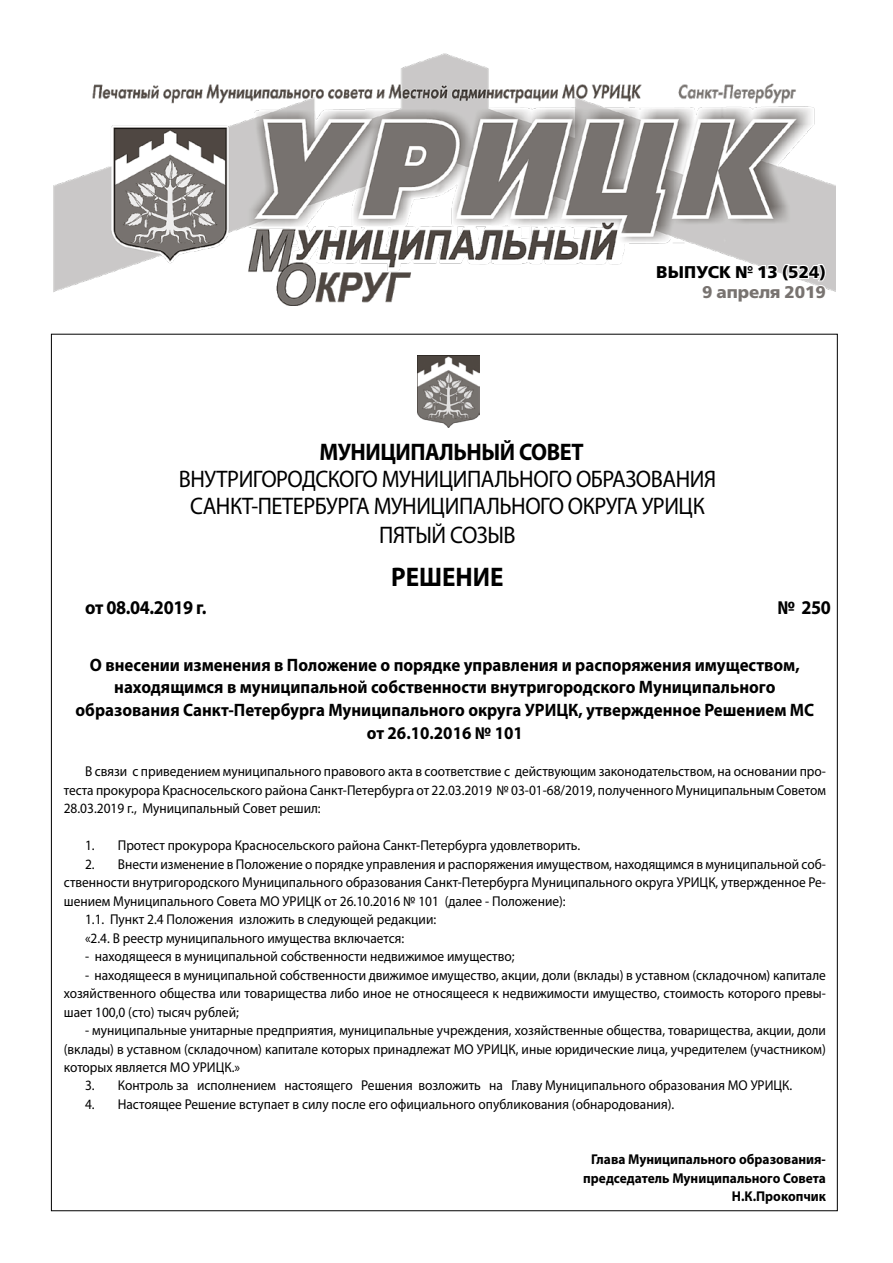
<style>
.page{position:relative;width:893px;height:1263px;background:#fff}
.page>*{position:absolute;margin:0;border:0;box-sizing:border-box;transform-origin:0 0}
.t1{font:700 27px "Myriad Pro";color:#000;scale:.93 1}
.t2{font:24px/27.9px "Myriad Pro";letter-spacing:-.02em;color:#000;text-align:center;scale:.93 1}
.t3{font:700 24px "Myriad Pro";letter-spacing:-.02em;color:#000;scale:.93 1}
.t4{font:700 19.5px "Myriad Pro";letter-spacing:-.02em;color:#000;scale:.93 1}
.t5{font:700 18px/23px "Myriad Pro";color:#000;text-align:center;scale:.94 1}
.t6{font:700 16.95px "Free Set";letter-spacing:.005em;color:#000}
.t7{font:700 16.95px "Free Set";color:#787370}
.t8{font:14.25px/18.5px "Myriad Pro";color:#000;text-align:justify;scale:.94 1}
.t9{font:700 14.25px/18.5px "Myriad Pro";color:#000;text-align:right;scale:.94 1}
</style>
<div class="page">
<img style="left:53px;top:53px;width:782px;height:253px">
<svg style="left:655px;top:260px;width:173px;height:75px"></svg>
<img style="left:418px;top:355px;width:61px;height:73px">
<p class="t6" style="left:656px;top:262px;width:171px">ВЫПУСК № 13 (524)</p>
<p class="t7" style="left:702px;top:282px;width:125px">9 апреля 2019</p>
<h2 class="t3" style="left:319px;top:436px;width:285px">МУНИЦИПАЛЬНЫЙ СОВЕТ</h2>
<h2 class="t2" style="left:179px;top:465px;width:579px">ВНУТРИГОРОДСКОГО МУНИЦИПАЛЬНОГО ОБРАЗОВАНИЯ<br>САНКТ-ПЕТЕРБУРГА МУНИЦИПАЛЬНОГО ОКРУГА УРИЦК<br>ПЯТЫЙ СОЗЫВ</h2>
<h1 class="t1" style="left:391px;top:560px;width:122px">РЕШЕНИЕ</h1>
<h3 class="t4" style="left:85px;top:595px;width:132px">от 08.04.2019 г.</h3>
<h3 class="t4" style="left:778px;top:595px;width:59px">№ 250</h3>
<p class="t5" style="left:75px;top:652px;width:787px">О внесении изменения в Положение о порядке управления и распоряжения имуществом, находящимся в муниципальной собственности внутригородского Муниципального образования Санкт-Петербурга Муниципального округа УРИЦК, утвержденное Решением МС от 26.10.2016 № 101</p>
<p class="t8" style="left:64px;top:762px;width:812px;text-indent:21px">В связи с приведением муниципального правового акта в соответствие с действующим законодательством, на основании про&shy;теста прокурора Красносельского района Санкт-Петербурга от 22.03.2019 № 03-01-68/2019, полученного Муниципальным Советом 28.03.2019 г., Муниципальный Совет решил:</p>
<p class="t8" style="left:85px;top:836px;width:528px">1. Протест прокурора Красносельского района Санкт-Петербурга удовлетворить.</p>
<p class="t8" style="left:85px;top:854px;width:790px">2. Внести изменение в Положение о порядке управления и распоряжения имуществом, находящимся в муниципальной соб-</p>
<p class="t8" style="left:64px;top:873px;width:812px">ственности внутригородского Муниципального образования Санкт-Петербурга Муниципального округа УРИЦК, утвержденное Ре-</p>
<p class="t8" style="left:64px;top:891px;width:535px">шением Муниципального Совета МО УРИЦК от 26.10.2016 № 101 (далее - Положение):</p>
<p class="t8" style="left:85px;top:910px;width:375px">1.1. Пункт 2.4 Положения изложить в следующей редакции:</p>
<p class="t8" style="left:85px;top:928px;width:341px">«2.4. В реестр муниципального имущества включается:</p>
<p class="t8" style="left:85px;top:947px;width:458px">- находящееся в муниципальной собственности недвижимое имущество;</p>
<p class="t8" style="left:64px;top:965px;width:812px;text-indent:21px">- находящееся в муниципальной собственности движимое имущество, акции, доли (вклады) в уставном (складочном) капитале хозяйственного общества или товарищества либо иное не относящееся к недвижимости имущество, стоимость которого превы&shy;шает 100,0 (сто) тысяч рублей;</p>
<p class="t8" style="left:64px;top:1021px;width:812px;text-indent:21px">- муниципальные унитарные предприятия, муниципальные учреждения, хозяйственные общества, товарищества, акции, доли (вклады) в уставном (складочном) капитале которых принадлежат МО УРИЦК, иные юридические лица, учредителем (участником) которых является МО УРИЦК.»</p>
<p class="t8" style="left:85px;top:1076px;width:754px">3. Контроль за исполнением настоящего Решения возложить на Главу Муниципального образования МО УРИЦК.</p>
<p class="t8" style="left:85px;top:1095px;width:628px">4. Настоящее Решение вступает в силу после его официального опубликования (обнародования).</p>
<p class="t9" style="left:583px;top:1150px;width:260px">Глава Муниципального образования&shy;председатель Муниципального Совета<br>Н.К.Прокопчик</p>
</div>
